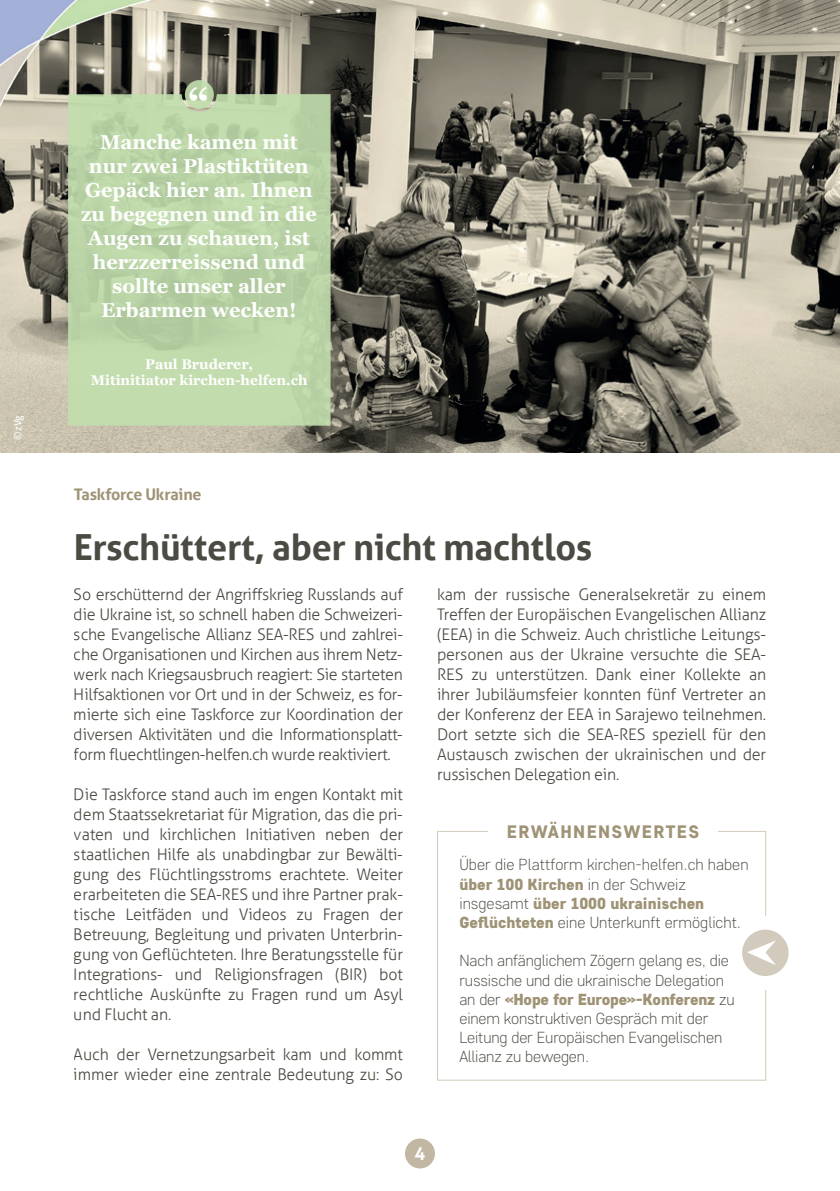
<style>
.page{position:relative;width:840px;height:1191px;background:#fff}
.page>*{position:absolute;margin:0;border:0;box-sizing:border-box;transform-origin:0 0}
.t1{font:700 40px "Georgia";color:#fff}
.t2{font:700 36px "Aller";letter-spacing:-.01em;color:#4c4b43}
.t3{font:700 20px/24px "Georgia";color:#fff;text-align:center}
.t4{font:800 18px "Core Sans D65";letter-spacing:.075em;color:#9f9376}
.t5{font:700 18px "Aller";color:#fff}
.t6{font:300 16px/20px "Aller";letter-spacing:-.01em;color:#4c4b43;text-align:justify}
.t7{font:300 16px/19.2px "Core Sans D25";letter-spacing:-.01em;color:#4c4b43}
.t8{font:900 16px/19.2px "Core Sans D75";color:#9f9376}
.t9{font:700 16px "Aller";letter-spacing:-.01em;color:#9f9376}
.t10{font:700 14px/16.8px "Georgia";color:#fff;text-align:center}
.t11{font:10px "Aller";color:#fff}
.s1{font-family:"Core Sans D25";font-weight:300;color:#4c4b43}
.s2{font-family:"Core Sans D75";font-weight:900;color:#9f9376}
</style>
<div class="page">
<div style="left:405px;top:1138px;width:29px;height:30px;background:#c1b7a3;border-radius:50%"></div>
<img style="left:0;top:0;width:839px;height:452px">
<div style="left:437px;top:831px;width:328px;height:249px;border:1px solid #d2cbbd"></div>
<div style="left:760px;top:916px;width:10px;height:74px;background:#fff"></div>
<div style="left:741px;top:929px;width:47px;height:47px;background:#d2cbbd;border-radius:50%"></div>
<svg style="left:747px;top:941px;width:28px;height:24px"></svg>
<div style="left:488px;top:825px;width:229px;height:13px;background:#fff"></div>
<svg style="left:68px;top:94px;width:262px;height:331px;background:#bbd5a7"></svg>
<svg style="left:185px;top:80px;width:29px;height:29px"></svg>
<p class="t11" style="left:12px;top:439px;width:26px;rotate:-90deg">©zVg</p>
<h1 class="t1" style="left:188px;top:78px;width:22px">“</h1>
<p class="t3" style="left:81px;top:130px;width:237px">Manche kamen mit nur zwei Plastiktüten<br>Gepäck hier an. Ihnen zu begegnen und in die<br>Augen zu schauen, ist herzzerreissend und sollte unser aller<br>Erbarmen wecken!</p>
<p class="t10" style="left:91px;top:355px;width:218px">Paul Bruderer,<br>Mitinitiator kirchen-helfen.ch</p>
<p class="t9" style="left:74px;top:484px;width:129px">Taskforce Ukraine</p>
<h2 class="t2" style="left:74px;top:525px;width:520px">Erschüttert, aber nicht machtlos</h2>
<p class="t6" style="left:74px;top:584px;width:330px">So erschütternd der Angriffskrieg Russlands auf die Ukraine ist, so schnell haben die Schweizeri&shy;sche Evangelische Allianz SEA-RES und zahlrei&shy;che Organisationen und Kirchen aus ihrem Netz&shy;werk nach Kriegsausbruch reagiert: Sie starteten Hilfsaktionen vor Ort und in der Schweiz, es for&shy;mierte sich eine Taskforce zur Koordination der diversen Aktivitäten und die Informationsplatt&shy;form fluechtlingen-helfen.ch wurde reaktiviert.</p>
<p class="t6" style="left:74px;top:784px;width:330px">Die Taskforce stand auch im engen Kontakt mit dem Staatssekretariat für Migration, das die pri&shy;vaten und kirchlichen Initiativen neben der staatlichen Hilfe als unabdingbar zur Bewälti&shy;gung des Flüchtlingsstroms erachtete. Weiter erarbeiteten die SEA-RES und ihre Partner prak&shy;tische Leitfäden und Videos zu Fragen der Betreuung, Begleitung und privaten Unterbrin&shy;gung von Geflüchteten. Ihre Beratungsstelle für Integrations- und Religionsfragen (BIR) bot rechtliche Auskünfte zu Fragen rund um Asyl und Flucht an.</p>
<p class="t6" style="left:74px;top:1044px;width:330px">Auch der Vernetzungsarbeit kam und kommt immer wieder eine zentrale Bedeutung zu: So</p>
<p class="t6" style="left:437px;top:584px;width:330px">kam der russische Generalsekretär zu einem Treffen der Europäischen Evangelischen Allianz (EEA) in die Schweiz. Auch christliche Leitungs&shy;personen aus der Ukraine versuchte die SEA-RES zu unterstützen. Dank einer Kollekte an ihrer Jubiläumsfeier konnten fünf Vertreter an der Konferenz der EEA in Sarajewo teilnehmen.<br>Dort setzte sich die SEA-RES speziell für den Austausch zwischen der ukrainischen und der russischen Delegation ein.</p>
<p class="t4" style="left:506px;top:820px;width:194px">ERWÄHNENSWERTES</p>
<p class="t7" style="left:459px;top:854px;width:290px">Über die Plattform kirchen-helfen.ch haben</p>
<p class="t8" style="left:459px;top:874px;width:246px">über 100 Kirchen <span class="s1">in der Schweiz insgesamt</span> über 1000 ukrainischen</p>
<p class="t7" style="left:459px;top:912px;width:283px"><span class="s2">Geflüchteten</span> eine Unterkunft ermöglicht.</p>
<p class="t7" style="left:459px;top:950px;width:271px">Nach anfänglichem Zögern gelang es, die russische und die ukrainische Delegation</p>
<p class="t8" style="left:459px;top:989px;width:277px"><span class="s1">an der</span> «Hope for Europe»-Konferenz <span class="s1">zu</span></p>
<p class="t7" style="left:459px;top:1008px;width:264px">einem konstruktiven Gespräch mit der<br>Leitung der Europäischen Evangelischen<br>Allianz zu bewegen.</p>
<p class="t5" style="left:414px;top:1143px;width:12px">4</p>
</div>
